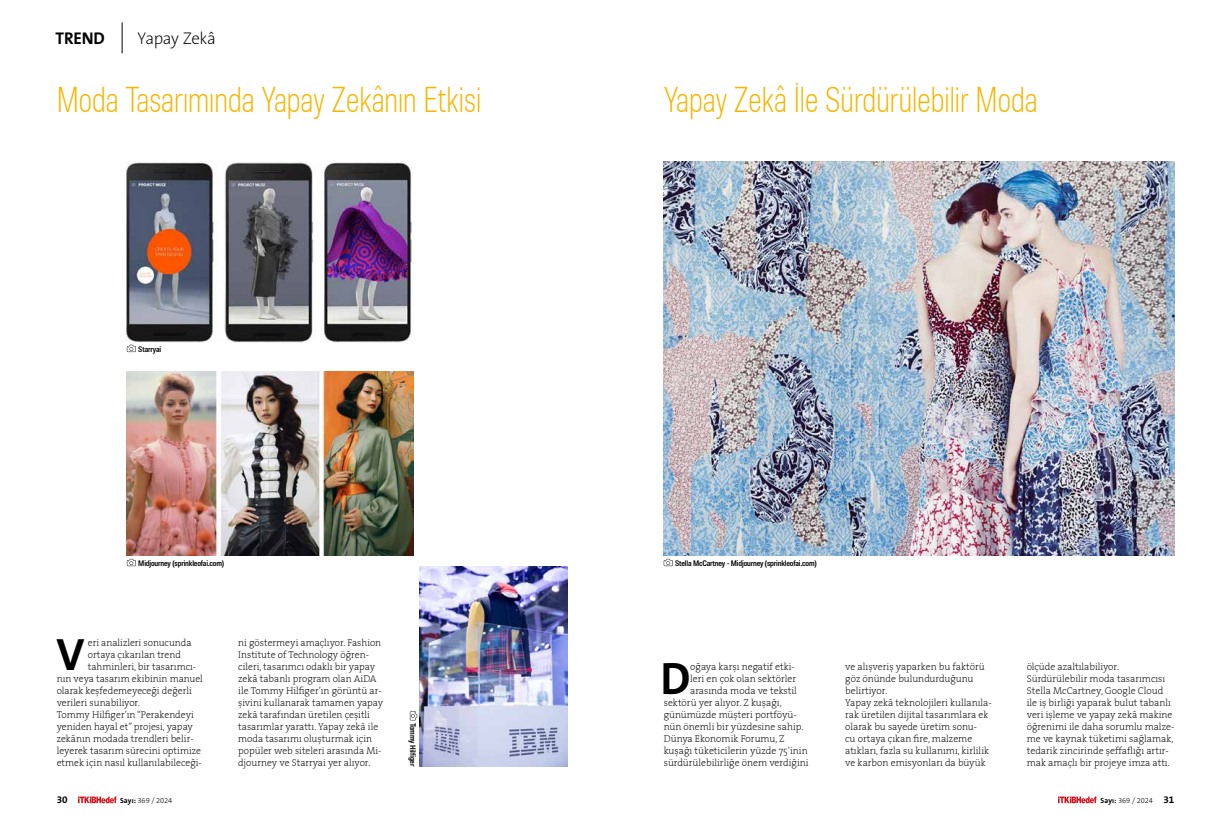
<style>
.page{position:relative;width:1231px;height:823px;background:#fff}
.page>*{position:absolute;margin:0;border:0;box-sizing:border-box;transform-origin:0 0}
.t1{font:700 45.6px "The Sans B W7";color:#000}
.t2{font:300 semi-condensed 35px "Molde";color:#f6b600;scale:.89 1}
.t3{font:200 17px "The Sans B W2";letter-spacing:-.025em;color:#000}
.t4{font:700 17px "The Sans B W7";letter-spacing:-.01em;color:#000}
.t5{font:10px/12px "The Serif";color:#000}
.t6{font:700 10px "The Sans B W7";color:#000}
.t7{font:600 semi-condensed 8px "Molde";letter-spacing:-.02em;color:#000}
.t8{font:300 7.5px "The Sans B W3";letter-spacing:-.01em;color:#000}
.s1{font-family:"The Sans B W7";font-weight:700}
.s2{font-family:"The Sans B W7";font-weight:700;font-size:10px}
</style>
<div class="page">
<svg style="left:78px;top:796px;width:38px;height:6px"></svg>
<svg style="left:1058px;top:796px;width:38px;height:6px"></svg>
<hr style="left:122px;top:22px;width:1px;height:31px;background:#000">
<img style="left:127px;top:162px;width:286px;height:180px">
<img style="left:663px;top:162px;width:511px;height:393px">
<img style="left:127px;top:371px;width:286px;height:184px">
<img style="left:420px;top:566px;width:147px;height:199px">
<svg style="left:127px;top:344px;width:9px;height:8px"></svg>
<svg style="left:127px;top:558px;width:9px;height:8px"></svg>
<svg style="left:663px;top:558px;width:9px;height:8px"></svg>
<svg style="left:410px;top:711px;width:7px;height:9px"></svg>
<h3 class="t4" style="left:56px;top:27px;width:51px">TREND</h3>
<h3 class="t3" style="left:138px;top:27px;width:80px">Yapay Zekâ</h3>
<h2 class="t2" style="left:57px;top:79px;width:478px">Moda Tasarımında Yapay Zekânın Etkisi</h2>
<h2 class="t2" style="left:663px;top:79px;width:421px">Yapay Zekâ İle Sürdürülebilir Moda</h2>
<p class="t7" style="left:138px;top:344px;width:24px">Starryai</p>
<p class="t7" style="left:138px;top:557px;width:87px">Midjourney (sprinkleofai.com)</p>
<p class="t7" style="left:675px;top:557px;width:143px">Stella McCartney - Midjourney (sprinkleofai.com)</p>
<h1 class="t1" style="left:57px;top:624px;width:30px">V</h1>
<p class="t5" style="left:88px;top:635px;width:105px">eri analizleri sonucunda</p>
<p class="t5" style="left:88px;top:647px;width:95px">ortaya çıkarılan trend</p>
<p class="t5" style="left:88px;top:659px;width:110px">tahminleri, bir tasarımcı-</p>
<p class="t5" style="left:57px;top:671px;width:148px">nın veya tasarım ekibinin manuel</p>
<p class="t5" style="left:57px;top:683px;width:137px">olarak keşfedemeyeceği değerli</p>
<p class="t5" style="left:57px;top:695px;width:85px">verileri sunabiliyor.</p>
<p class="t5" style="left:57px;top:707px;width:139px">Tommy Hilfiger’ın “Perakendeyi</p>
<p class="t5" style="left:57px;top:719px;width:138px">yeniden hayal et” projesi, yapay</p>
<p class="t5" style="left:57px;top:731px;width:138px">zekânın modada trendleri belir-</p>
<p class="t5" style="left:57px;top:743px;width:146px">leyerek tasarım sürecini optimize</p>
<p class="t5" style="left:57px;top:755px;width:147px">etmek için nasıl kullanılabileceği-</p>
<p class="t5" style="left:238px;top:635px;width:146px">ni göstermeyi amaçlıyor. Fashion Institute of Technology öğren&shy;cileri, tasarımcı odaklı bir yapay zekâ tabanlı program olan AiDA ile Tommy Hilfiger’ın görüntü ar&shy;şivini kullanarak tamamen yapay zekâ tarafından üretilen çeşitli tasarımlar yarattı. Yapay zekâ ile moda tasarımı oluşturmak için popüler web siteleri arasında Mi&shy;djourney ve Starryai yer alıyor.</p>
<p class="t7" style="left:418px;top:722px;width:45px;rotate:90deg">Tommy Hilfiger</p>
<h1 class="t1" style="left:660px;top:649px;width:32px">D</h1>
<p class="t5" style="left:690px;top:659px;width:106px">oğaya karşı negatif etki-</p>
<p class="t5" style="left:690px;top:671px;width:107px">leri en çok olan sektörler</p>
<p class="t5" style="left:690px;top:683px;width:108px">arasında moda ve tekstil</p>
<p class="t5" style="left:663px;top:695px;width:119px">sektörü yer alıyor. Z kuşağı,</p>
<p class="t5" style="left:663px;top:707px;width:134px">günümüzde müşteri portföyü-</p>
<p class="t5" style="left:663px;top:719px;width:141px">nün önemli bir yüzdesine sahip.</p>
<p class="t5" style="left:663px;top:731px;width:122px">Dünya Ekonomik Forumu, Z</p>
<p class="t5" style="left:663px;top:743px;width:145px">kuşağı tüketicilerin yüzde 75’inin</p>
<p class="t5" style="left:663px;top:755px;width:146px">sürdürülebilirliğe önem verdiğini</p>
<p class="t5" style="left:845px;top:659px;width:148px">ve alışveriş yaparken bu faktörü göz önünde bulundurduğunu belirtiyor.<br>Yapay zekâ teknolojileri kullanıla&shy;rak üretilen dijital tasarımlara ek olarak bu sayede üretim sonu-<br>cu ortaya çıkan fire, malzeme atıkları, fazla su kullanımı, kirlilik ve karbon emisyonları da büyük</p>
<p class="t5" style="left:1026px;top:659px;width:149px">ölçüde azaltılabiliyor.<br>Sürdürülebilir moda tasarımcısı Stella McCartney, Google Cloud ile iş birliği yaparak bulut tabanlı veri işleme ve yapay zekâ makine öğrenimi ile daha sorumlu malze&shy;me ve kaynak tüketimi sağlamak, tedarik zincirinde şeffaflığı artır&shy;mak amaçlı bir projeye imza attı.</p>
<p class="t6" style="left:57px;top:792px;width:12px">30</p>
<p class="t8" style="left:120px;top:795px;width:54px"><span class="s1">Sayı:</span> 369 / 2024</p>
<p class="t8" style="left:1100px;top:795px;width:75px"><span class="s1">Sayı:</span> 369 / 2024 <span class="s2">31</span></p>
</div>
